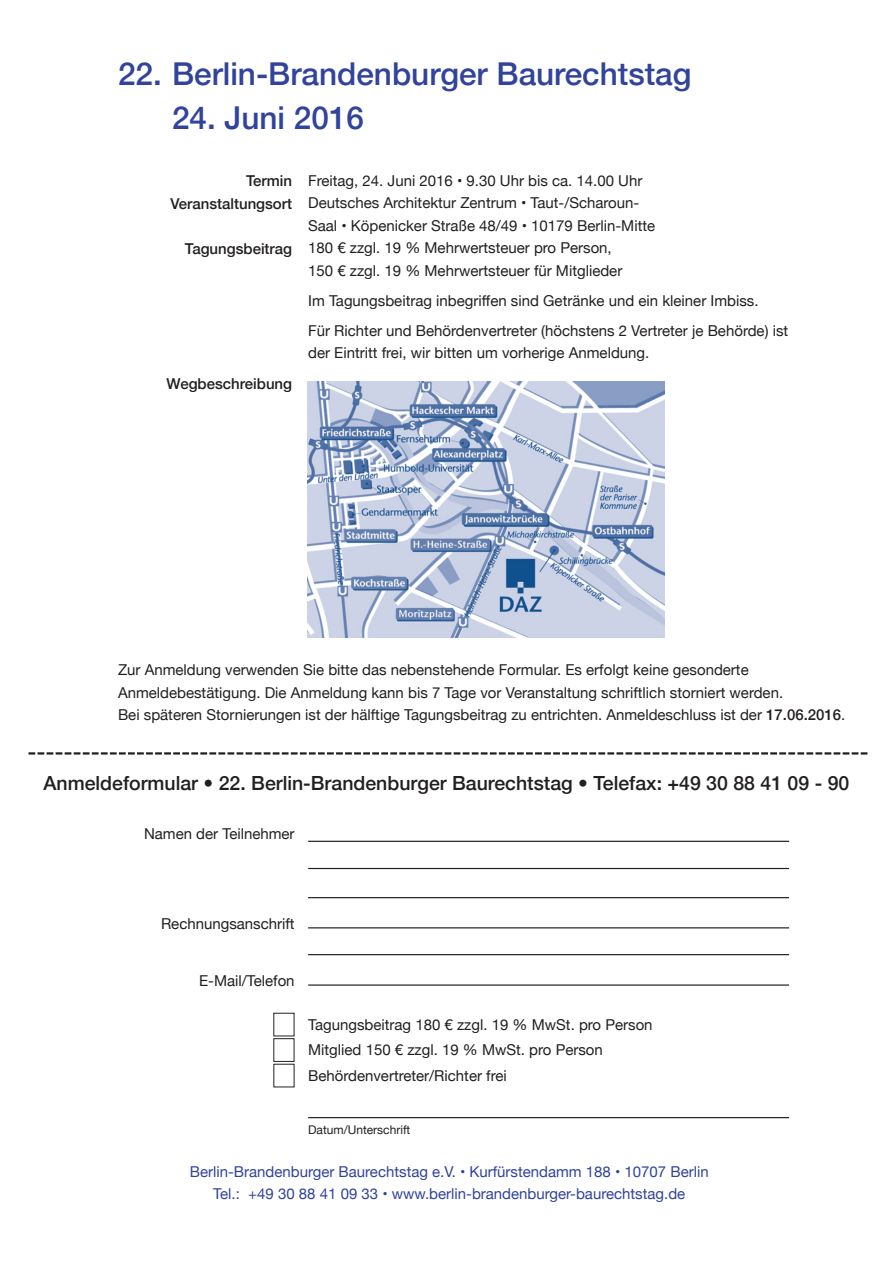
<style>
.page{position:relative;width:893px;height:1263px;background:#fff}
.page>*{position:absolute;margin:0;border:0;box-sizing:border-box;transform-origin:0 0}
.t1{font:500 31.5px "Helvetica Neue";color:#31439b}
.t2{font:500 19.5px "Helvetica Neue";color:#231f20}
.t3{font:15px/22.5px "Helvetica Neue";color:#231f20}
.t4{font:15px/22.5px "Helvetica Neue";color:#31439b;text-align:center}
.t5{font:500 15px/22.5px "Helvetica Neue";color:#231f20;text-align:right}
.t6{font:12px "Helvetica Neue";color:#231f20}
.s1{font-weight:500}
</style>
<div class="page">
<svg style="left:28px;top:752px;width:839px;height:2px"></svg>
<hr style="left:308px;top:841px;width:481px;height:1px;background:#231f20">
<hr style="left:308px;top:868px;width:481px;height:1px;background:#231f20">
<hr style="left:308px;top:897px;width:481px;height:1px;background:#231f20">
<hr style="left:308px;top:927px;width:481px;height:1px;background:#231f20">
<hr style="left:308px;top:954px;width:481px;height:1px;background:#231f20">
<hr style="left:308px;top:984px;width:481px;height:2px;background:#231f20">
<hr style="left:308px;top:1117px;width:481px;height:1px;background:#231f20">
<div style="left:273px;top:1038px;width:21px;height:24px;border:1px solid #231f20"></div>
<img style="left:308px;top:381px;width:356px;height:256px">
<h1 class="t1" style="left:118px;top:54px;width:575px">22. Berlin-Brandenburger Baurechtstag</h1>
<h1 class="t1" style="left:172px;top:98px;width:194px">24. Juni 2016</h1>
<p class="t5" style="left:170px;top:169px;width:123px">Termin<br>Veranstaltungsort</p>
<p class="t5" style="left:185px;top:237px;width:109px">Tagungsbeitrag</p>
<p class="t5" style="left:167px;top:372px;width:127px">Wegbeschreibung</p>
<p class="t3" style="left:308px;top:169px;width:348px">Freitag, 24. Juni 2016 • 9.30 Uhr bis ca. 14.00 Uhr Deutsches Architektur Zentrum • Taut-/Scharoun-Saal • Köpenicker Straße 48/49 • 10179 Berlin-Mitte 180 € zzgl. 19 % Mehrwertsteuer pro Person,<br>150 € zzgl. 19 % Mehrwertsteuer für Mitglieder</p>
<p class="t3" style="left:308px;top:285px;width:482px;line-height:30px">Im Tagungsbeitrag inbegriffen sind Getränke und ein kleiner Imbiss.<br>Für Richter und Behördenvertreter (höchstens 2 Vertreter je Behörde) ist</p>
<p class="t3" style="left:308px;top:342px;width:343px">der Eintritt frei, wir bitten um vorherige Anmeldung.</p>
<p class="t3" style="left:118px;top:658px;width:729px">Zur Anmeldung verwenden Sie bitte das nebenstehende Formular. Es erfolgt keine gesonderte<br>Anmeldebestätigung. Die Anmeldung kann bis 7 Tage vor Veranstaltung schriftlich storniert werden.<br>Bei späteren Stornierungen ist der hälftige Tagungsbeitrag zu entrichten. Anmeldeschluss ist der <span class="s1">17.06.2016</span>.</p>
<h2 class="t2" style="left:44px;top:770px;width:807px">Anmeldeformular • 22. Berlin-Brandenburger Baurechtstag • Telefax: +49 30 88 41 09 - 90</h2>
<p class="t3" style="left:144px;top:822px;width:152px">Namen der Teilnehmer</p>
<p class="t3" style="left:161px;top:912px;width:135px">Rechnungsanschrift</p>
<p class="t3" style="left:199px;top:969px;width:97px">E-Mail/Telefon</p>
<p class="t3" style="left:308px;top:1011px;width:346px;line-height:25.5px">Tagungsbeitrag 180 € zzgl. 19 % MwSt. pro Person<br>Mitglied 150 € zzgl. 19 % MwSt. pro Person<br>Behördenvertreter/Richter frei</p>
<p class="t6" style="left:308px;top:1123px;width:104px">Datum/Unterschrift</p>
<p class="t4" style="left:190px;top:1160px;width:520px">Berlin-Brandenburger Baurechtstag e.V. • Kurfürstendamm 188 • 10707 Berlin<br>Tel.: +49 30 88 41 09 33 • www.berlin-brandenburger-baurechtstag.de</p>
</div>
